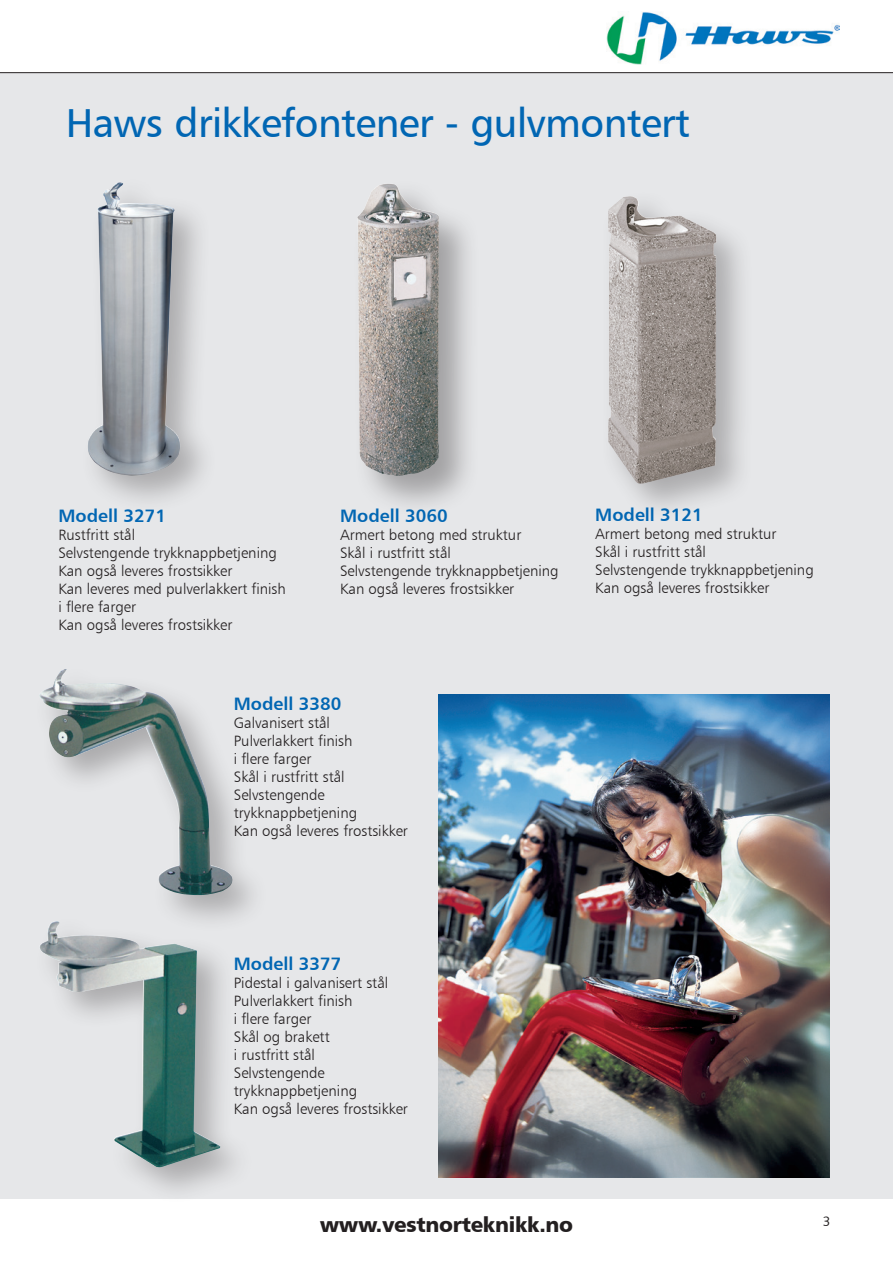
<style>
.page{position:relative;width:893px;height:1263px;background:#fff}
.page>*{position:absolute;margin:0;border:0;box-sizing:border-box;transform-origin:0 0}
.t1{font:40.5px "Humanist 777 BT Roman B";letter-spacing:-.015em;color:#0166b3}
.t2{font:21px "Humanist 777 BT Black B";letter-spacing:-.015em;color:#231f20}
.t3{font:18px "Humanist 777 BT Bold B";color:#0166b3}
.t4{font:15px/18px "Humanist 777 BT Light B";color:#231f20}
.t5{font:13.5px "Humanist 531 BT Roman A";color:#231f20}
</style>
<div class="page">
<div style="left:0;top:72px;width:893px;height:1170px;background:#e6e7e9"></div>
<div style="left:0;top:1199px;width:893px;height:64px;background:#fff"></div>
<hr style="left:0;top:72px;width:893px;height:1px;background:#231f20">
<img style="left:606px;top:12px;width:233px;height:52px">
<div style="left:80px;top:175px;width:138px;height:339px;background:#231f20;opacity:.3"></div>
<img style="left:87px;top:182px;width:95px;height:294px">
<div style="left:32px;top:662px;width:238px;height:271px;background:#231f20;opacity:.3"></div>
<img style="left:39px;top:669px;width:195px;height:227px">
<div style="left:32px;top:914px;width:224px;height:291px;background:#231f20;opacity:.3"></div>
<img style="left:38px;top:921px;width:182px;height:246px">
<div style="left:599px;top:188px;width:156px;height:333px;background:#231f20;opacity:.3"></div>
<img style="left:608px;top:196px;width:109px;height:288px">
<img style="left:439px;top:694px;width:390px;height:483px">
<div style="left:352px;top:179px;width:129px;height:338px;background:#231f20;opacity:.35"></div>
<img style="left:357px;top:184px;width:82px;height:292px">
<h1 class="t1" style="left:66px;top:98px;width:626px">Haws drikkefontener - gulvmontert</h1>
<p class="t3" style="left:58px;top:504px;width:109px">Modell 3271</p>
<p class="t4" style="left:58px;top:525px;width:229px">Rustfritt stål<br>Selvstengende trykknappbetjening<br>Kan også leveres frostsikker<br>Kan leveres med pulverlakkert finish i flere farger<br>Kan også leveres frostsikker</p>
<p class="t3" style="left:340px;top:504px;width:109px">Modell 3060</p>
<p class="t4" style="left:340px;top:525px;width:220px">Armert betong med struktur<br>Skål i rustfritt stål<br>Selvstengende trykknappbetjening<br>Kan også leveres frostsikker</p>
<p class="t3" style="left:234px;top:692px;width:109px">Modell 3380</p>
<p class="t4" style="left:234px;top:713px;width:176px">Galvanisert stål<br>Pulverlakkert finish<br>i flere farger<br>Skål i rustfritt stål<br>Selvstengende trykknappbetjening<br>Kan også leveres frostsikker</p>
<p class="t3" style="left:595px;top:503px;width:109px">Modell 3121</p>
<p class="t4" style="left:595px;top:524px;width:220px">Armert betong med struktur<br>Skål i rustfritt stål<br>Selvstengende trykknappbetjening<br>Kan også leveres frostsikker</p>
<p class="t3" style="left:234px;top:952px;width:109px">Modell 3377</p>
<p class="t4" style="left:234px;top:973px;width:176px">Pidestal i galvanisert stål<br>Pulverlakkert finish<br>i flere farger<br>Skål og brakett<br>i rustfritt stål<br>Selvstengende trykknappbetjening<br>Kan også leveres frostsikker</p>
<h2 class="t2" style="left:320px;top:1211px;width:255px">www.vestnorteknikk.no</h2>
<p class="t5" style="left:823px;top:1213px;width:9px">3</p>
</div>
